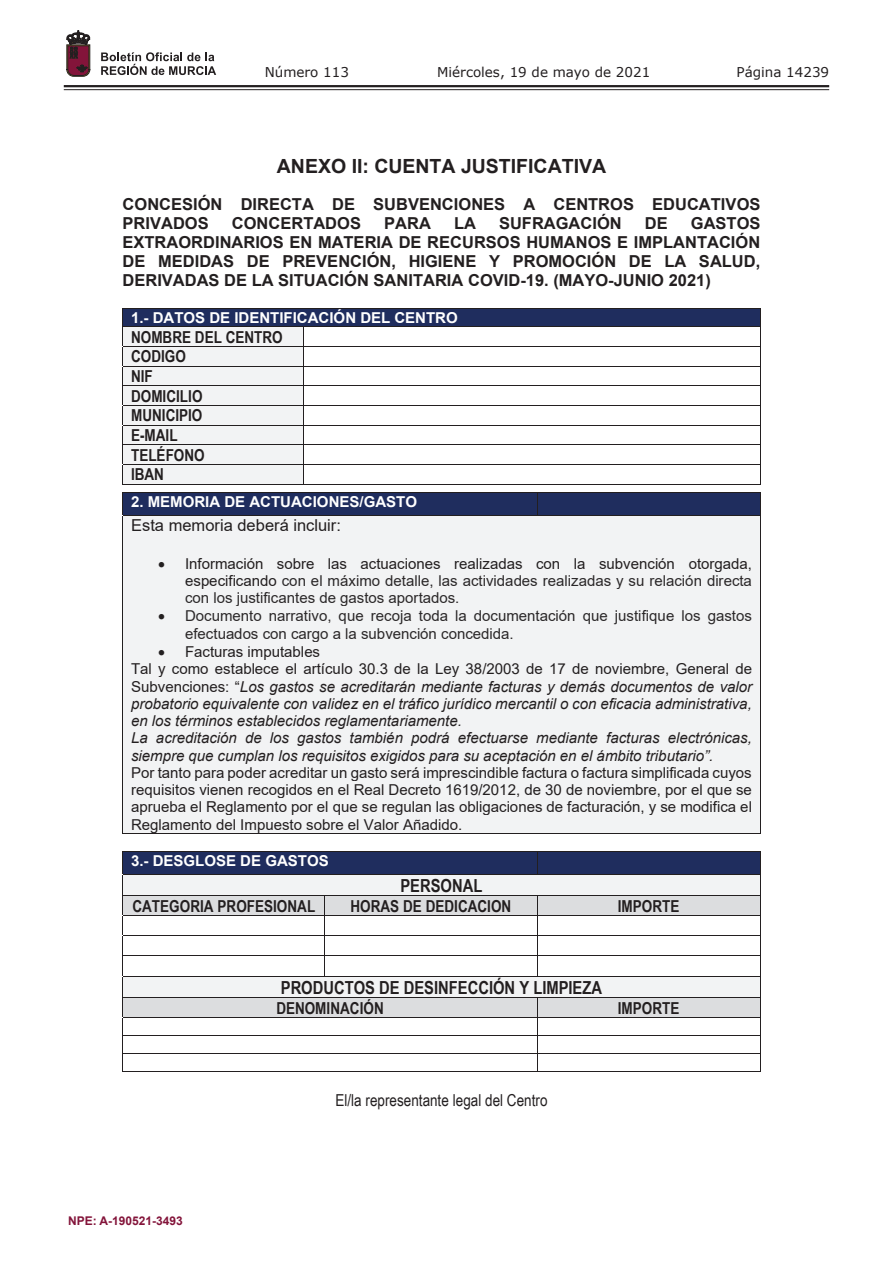
<style>
.page{position:relative;width:893px;height:1263px;background:#fff}
.page>*{position:absolute;margin:0;border:0;box-sizing:border-box;transform-origin:0 0}
.t1{font:700 19.5px "Arial";color:#231f20}
.t2{font:700 18px "Arial Narrow";color:#231f20}
.t3{font:700 16.5px/19px "Arial";color:#231f20}
.t4{font:700 16.5px/19.6px "Arial Narrow";color:#231f20}
.t5{font:16.5px "Arial Narrow";color:#231f20}
.t6{font:16.5px "Arial";color:#231f20}
.t7{font:italic 15px/17.2px "Arial";color:#231f20}
.t8{font:15px/17.2px "Arial";color:#2b2829;text-align:justify}
.t9{font:15px/17.2px "Arial";color:#231f20;text-align:justify}
.t10{font:700 15px "Arial";color:#fff}
.t11{font:13.5px "Verdana";color:#231f20}
.t12{font:700 12px "Arial";color:#83143a}
.s1{color:#231f20}
.s2{font-style:normal}
</style>
<div class="page">
<hr style="left:64px;top:85px;width:765px;height:2px;background:#231f20">
<hr style="left:64px;top:89px;width:765px;height:1px;background:#231f20">
<svg style="left:101px;top:52px;width:115px;height:23px"></svg>
<svg style="left:67px;top:31px;width:23px;height:45px"></svg>
<div style="left:123px;top:309px;width:637px;height:17px;background:#1f2d5e"></div>
<hr style="left:123px;top:308px;width:637px;height:1px;background:#231f20">
<div style="left:123px;top:327px;width:180px;height:19px;background:#f2f3f4"></div>
<hr style="left:123px;top:326px;width:637px;height:1px;background:#231f20">
<div style="left:123px;top:347px;width:180px;height:19px;background:#f2f3f4"></div>
<hr style="left:123px;top:346px;width:637px;height:1px;background:#231f20">
<div style="left:123px;top:367px;width:180px;height:18px;background:#f2f3f4"></div>
<hr style="left:123px;top:366px;width:637px;height:1px;background:#231f20">
<div style="left:123px;top:386px;width:180px;height:19px;background:#f2f3f4"></div>
<hr style="left:123px;top:385px;width:637px;height:1px;background:#231f20">
<div style="left:123px;top:406px;width:180px;height:19px;background:#f2f3f4"></div>
<hr style="left:123px;top:405px;width:637px;height:1px;background:#231f20">
<div style="left:123px;top:426px;width:180px;height:18px;background:#f2f3f4"></div>
<hr style="left:123px;top:425px;width:637px;height:1px;background:#231f20">
<div style="left:123px;top:445px;width:180px;height:19px;background:#f2f3f4"></div>
<hr style="left:123px;top:444px;width:637px;height:1px;background:#231f20">
<div style="left:123px;top:465px;width:180px;height:19px;background:#f2f3f4"></div>
<hr style="left:123px;top:464px;width:637px;height:1px;background:#231f20">
<hr style="left:123px;top:484px;width:180px;height:1px;background:#231f20">
<svg style="left:303px;top:327px;width:1px;height:158px"></svg>
<hr style="left:304px;top:484px;width:456px;height:1px;background:#231f20">
<svg style="left:760px;top:308px;width:1px;height:177px"></svg>
<div style="left:123px;top:852px;width:414px;height:22px;background:#1f2d5e"></div>
<div style="left:538px;top:852px;width:222px;height:22px;background:#1f2d5e"></div>
<hr style="left:123px;top:851px;width:637px;height:1px;background:#231f20">
<svg style="left:537px;top:852px;width:1px;height:22px"></svg>
<div style="left:123px;top:875px;width:637px;height:20px;background:#f2f3f4"></div>
<hr style="left:123px;top:874px;width:637px;height:1px;background:#231f20">
<div style="left:123px;top:896px;width:201px;height:19px;background:#dcdddf"></div>
<div style="left:325px;top:896px;width:212px;height:19px;background:#dcdddf"></div>
<div style="left:538px;top:896px;width:222px;height:19px;background:#dcdddf"></div>
<hr style="left:123px;top:895px;width:637px;height:1px;background:#231f20">
<hr style="left:123px;top:915px;width:637px;height:1px;background:#231f20">
<hr style="left:123px;top:935px;width:637px;height:1px;background:#231f20">
<hr style="left:123px;top:955px;width:637px;height:1px;background:#231f20">
<svg style="left:324px;top:896px;width:1px;height:80px"></svg>
<svg style="left:537px;top:896px;width:1px;height:80px"></svg>
<div style="left:123px;top:977px;width:637px;height:20px;background:#f2f3f4"></div>
<hr style="left:123px;top:976px;width:637px;height:1px;background:#231f20">
<div style="left:123px;top:998px;width:414px;height:19px;background:#dcdddf"></div>
<div style="left:538px;top:998px;width:222px;height:19px;background:#dcdddf"></div>
<hr style="left:123px;top:997px;width:637px;height:1px;background:#231f20">
<hr style="left:123px;top:1017px;width:637px;height:1px;background:#231f20">
<hr style="left:123px;top:1035px;width:637px;height:1px;background:#231f20">
<hr style="left:123px;top:1053px;width:637px;height:1px;background:#231f20">
<hr style="left:123px;top:1071px;width:414px;height:1px;background:#231f20">
<svg style="left:537px;top:998px;width:1px;height:74px"></svg>
<hr style="left:538px;top:1071px;width:222px;height:1px;background:#231f20">
<svg style="left:760px;top:851px;width:1px;height:221px"></svg>
<div style="left:123px;top:493px;width:414px;height:22px;background:#1f2d5e"></div>
<div style="left:538px;top:493px;width:222px;height:22px;background:#1f2d5e"></div>
<hr style="left:123px;top:492px;width:637px;height:1px;background:#231f20">
<svg style="left:537px;top:493px;width:1px;height:22px"></svg>
<svg style="left:760px;top:492px;width:1px;height:23px"></svg>
<div style="left:123px;top:516px;width:637px;height:317px;background:#f2f3f4"></div>
<hr style="left:123px;top:515px;width:637px;height:1px;background:#231f20">
<hr style="left:123px;top:516px;width:1px;height:318px;background:#231f20">
<hr style="left:123px;top:833px;width:637px;height:1px;background:#231f20">
<hr style="left:760px;top:516px;width:1px;height:318px;background:#231f20">
<p class="t11" style="left:265px;top:62px;width:86px">Número 113</p>
<p class="t11" style="left:437px;top:62px;width:215px">Miércoles, 19 de mayo de 2021</p>
<p class="t11" style="left:736px;top:62px;width:94px">Página 14239</p>
<h1 class="t1" style="left:277px;top:153px;width:331px">ANEXO II: CUENTA JUSTIFICATIVA</h1>
<p class="t3" style="left:123px;top:195px;width:639px">CONCESIÓN DIRECTA DE SUBVENCIONES A CENTROS EDUCATIVOS<br>PRIVADOS</p>
<p class="t3" style="left:232px;top:214px;width:131px">CONCERTADOS</p>
<p class="t3" style="left:384px;top:214px;width:48px">PARA</p>
<p class="t3" style="left:454px;top:214px;width:23px">LA</p>
<p class="t3" style="left:499px;top:214px;width:124px">SUFRAGACIÓN</p>
<p class="t3" style="left:645px;top:214px;width:24px">DE</p>
<p class="t3" style="left:123px;top:214px;width:639px;text-align:justify;text-indent:568px">GASTOS EXTRAORDINARIOS EN MATERIA DE RECURSOS HUMANOS E IMPLANTACIÓN DE MEDIDAS DE PREVENCIÓN, HIGIENE Y PROMOCIÓN DE LA SALUD, DERIVADAS DE LA SITUACIÓN SANITARIA COVID-19. (MAYO-JUNIO 2021)</p>
<p class="t10" style="left:131px;top:307px;width:328px">1.- DATOS DE IDENTIFICACIÓN DEL CENTRO</p>
<p class="t4" style="left:131px;top:326px;width:153px">NOMBRE DEL CENTRO<br>CODIGO<br>NIF<br>DOMICILIO<br>MUNICIPIO<br>E-MAIL<br>TELÉFONO<br>IBAN</p>
<p class="t10" style="left:131px;top:491px;width:287px">2. MEMORIA DE ACTUACIONES/GASTO</p>
<p class="t6" style="left:131px;top:514px;width:211px">Esta memoria deberá incluir:</p>
<p class="t8" style="left:185px;top:555px;width:568px;text-indent:-27px"><span class="s1">• Información sobre las actuaciones realizadas con la subvención otorgada, especificando</span> con el máximo detalle, las actividades realizadas y su relación directa con los justificantes de gastos aportados.</p>
<p class="t8" style="left:185px;top:607px;width:568px;text-indent:-27px"><span class="s1">•</span> Documento narrativo, que recoja toda la documentación que justifique los gastos efectuados con cargo a la subvención concedida.</p>
<p class="t7" style="left:131px;top:643px;width:622px;text-indent:27px">• <span class="s2">Facturas imputables<br>Tal y como establece el artículo 30.3 de la Ley 38/2003 de 17 de noviembre, General de Subvenciones: “</span>Los gastos se acreditarán mediante facturas y demás documentos de valor probatorio equivalente con validez en el tráfico jurídico mercantil o con eficacia administrativa, en los términos establecidos reglamentariamente.<br>La acreditación de los gastos también podrá efectuarse mediante facturas electrónicas, siempre que cumplan los requisitos exigidos para su aceptación en el ámbito tributario”.</p>
<p class="t9" style="left:131px;top:764px;width:622px">Por tanto para poder acreditar un gasto será imprescindible factura o factura simplificada cuyos requisitos vienen recogidos en el Real Decreto 1619/2012, de 30 de noviembre, por el que se aprueba el Reglamento por el que se regulan las obligaciones de facturación, y se modifica el Reglamento del Impuesto sobre el Valor Añadido.</p>
<p class="t10" style="left:131px;top:850px;width:199px">3.- DESGLOSE DE GASTOS</p>
<p class="t2" style="left:400px;top:872px;width:83px">PERSONAL</p>
<p class="t4" style="left:132px;top:895px;width:184px">CATEGORIA PROFESIONAL</p>
<p class="t4" style="left:350px;top:895px;width:162px">HORAS DE DEDICACION</p>
<p class="t4" style="left:618px;top:895px;width:63px">IMPORTE</p>
<p class="t2" style="left:281px;top:974px;width:323px">PRODUCTOS DE DESINFECCIÓN Y LIMPIEZA</p>
<p class="t4" style="left:276px;top:997px;width:109px">DENOMINACIÓN</p>
<p class="t4" style="left:618px;top:997px;width:63px">IMPORTE</p>
<p class="t12" style="left:68px;top:1212px;width:116px">NPE: A-190521-3493</p>
<p class="t5" style="left:335px;top:1088px;width:213px">El/la representante legal del Centro</p>
</div>
